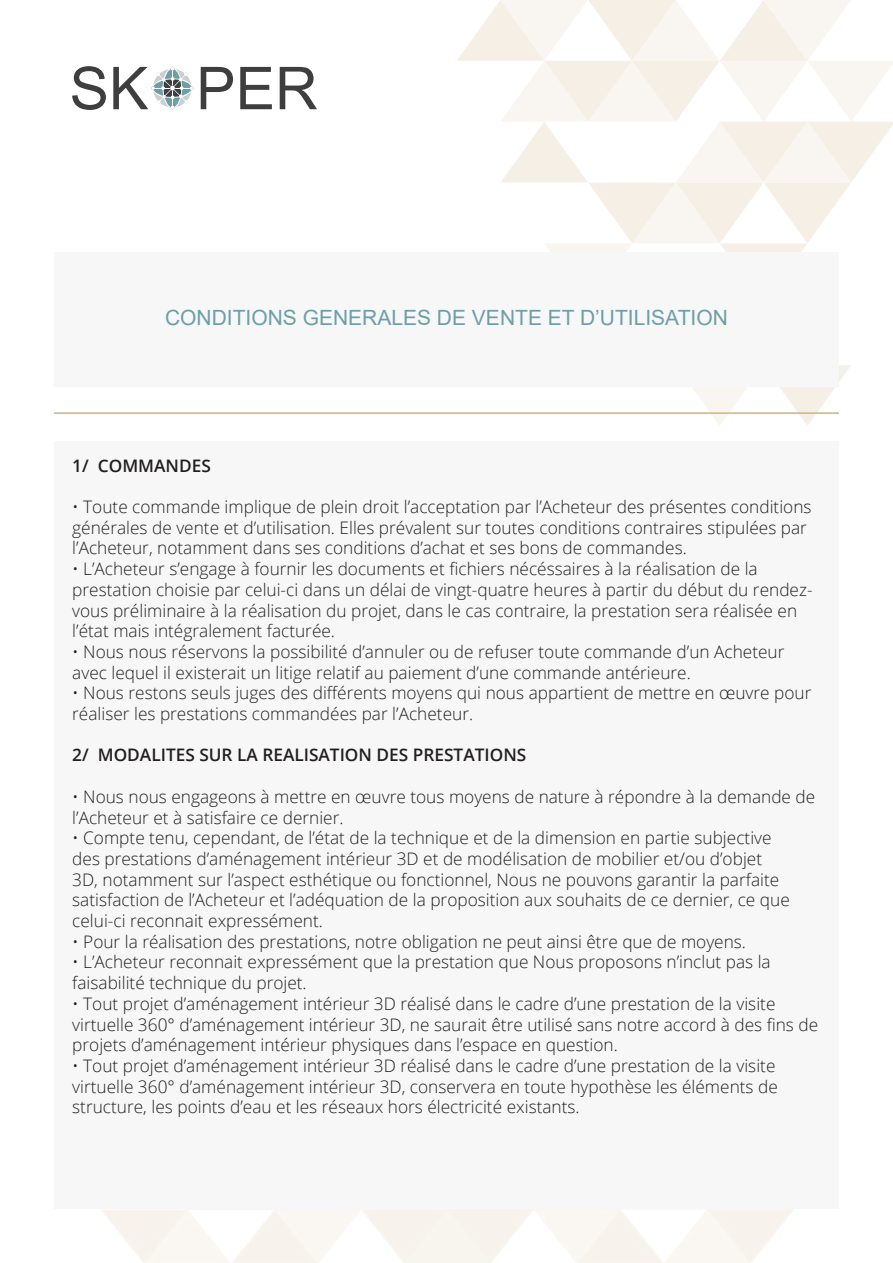
<style>
.page{position:relative;width:893px;height:1263px;background:#fff}
.page>*{position:absolute;margin:0;border:0;box-sizing:border-box;transform-origin:0 0}
.t1{font:21px "Arial";color:#6d9fa9}
.t2{font:300 17.25px/20.7px "Open Sans";color:#231f20}
.t3{font:600 17.25px "Open Sans";color:#231f20}
</style>
<div class="page">
<svg style="left:457px;top:0;width:436px;height:426px"></svg>
<svg style="left:72px;top:66px;width:34px;height:44px"></svg>
<svg style="left:201px;top:67px;width:32px;height:42px"></svg>
<svg style="left:240px;top:67px;width:32px;height:42px"></svg>
<svg style="left:280px;top:67px;width:37px;height:42px"></svg>
<svg style="left:113px;top:67px;width:81px;height:42px"></svg>
<hr style="left:54px;top:412px;width:785px;height:2px;background:#d1b180">
<div style="left:54px;top:252px;width:785px;height:134px;background:#f7f7f8"></div>
<div style="left:54px;top:441px;width:785px;height:768px;background:#f7f7f8"></div>
<p class="t1" style="left:165px;top:304px;width:564px">CONDITIONS GENERALES DE VENTE ET D’UTILISATION</p>
<p class="t3" style="left:72px;top:453px;width:140px">1/ COMMANDES</p>
<p class="t2" style="left:72px;top:496px;width:741px">• Toute commande implique de plein droit l’acceptation par l’Acheteur des présentes conditions générales de vente et d’utilisation. Elles prévalent sur toutes conditions contraires stipulées par l’Acheteur, notamment dans ses conditions d’achat et ses bons de commandes.</p>
<p class="t2" style="left:72px;top:558px;width:742px">• L’Acheteur s’engage à fournir les documents et fichiers nécéssaires à la réalisation de la prestation choisie par celui-ci dans un délai de vingt-quatre heures à partir du début du rendez&shy;vous préliminaire à la réalisation du projet, dans le cas contraire, la prestation sera réalisée en l’état mais intégralement facturée.</p>
<p class="t2" style="left:72px;top:641px;width:714px">• Nous nous réservons la possibilité d’annuler ou de refuser toute commande d’un Acheteur avec lequel il existerait un litige relatif au paiement d’une commande antérieure.</p>
<p class="t2" style="left:72px;top:682px;width:741px">• Nous restons seuls juges des différents moyens qui nous appartient de mettre en œuvre pour réaliser les prestations commandées par l’Acheteur.</p>
<p class="t3" style="left:72px;top:743px;width:456px">2/ MODALITES SUR LA REALISATION DES PRESTATIONS</p>
<p class="t2" style="left:72px;top:786px;width:744px">• Nous nous engageons à mettre en œuvre tous moyens de nature à répondre à la demande de l’Acheteur et à satisfaire ce dernier.</p>
<p class="t2" style="left:72px;top:827px;width:719px">• Compte tenu, cependant, de l’état de la technique et de la dimension en partie subjective des prestations d’aménagement intérieur 3D et de modélisation de mobilier et/ou d’objet 3D, notamment sur l’aspect esthétique ou fonctionnel, Nous ne pouvons garantir la parfaite satisfaction de l’Acheteur et l’adéquation de la proposition aux souhaits de ce dernier, ce que celui-ci reconnait expressément.</p>
<p class="t2" style="left:72px;top:931px;width:675px">• Pour la réalisation des prestations, notre obligation ne peut ainsi être que de moyens.</p>
<p class="t2" style="left:72px;top:951px;width:700px">• L’Acheteur reconnait expressément que la prestation que Nous proposons n’inclut pas la faisabilité technique du projet.</p>
<p class="t2" style="left:72px;top:993px;width:747px">• Tout projet d’aménagement intérieur 3D réalisé dans le cadre d’une prestation de la visite virtuelle 360° d’aménagement intérieur 3D, ne saurait être utilisé sans notre accord à des fins de projets d’aménagement intérieur physiques dans l’espace en question.</p>
<p class="t2" style="left:72px;top:1055px;width:707px">• Tout projet d’aménagement intérieur 3D réalisé dans le cadre d’une prestation de la visite virtuelle 360° d’aménagement intérieur 3D, conservera en toute hypothèse les éléments de structure, les points d’eau et les réseaux hors électricité existants.</p>
</div>
